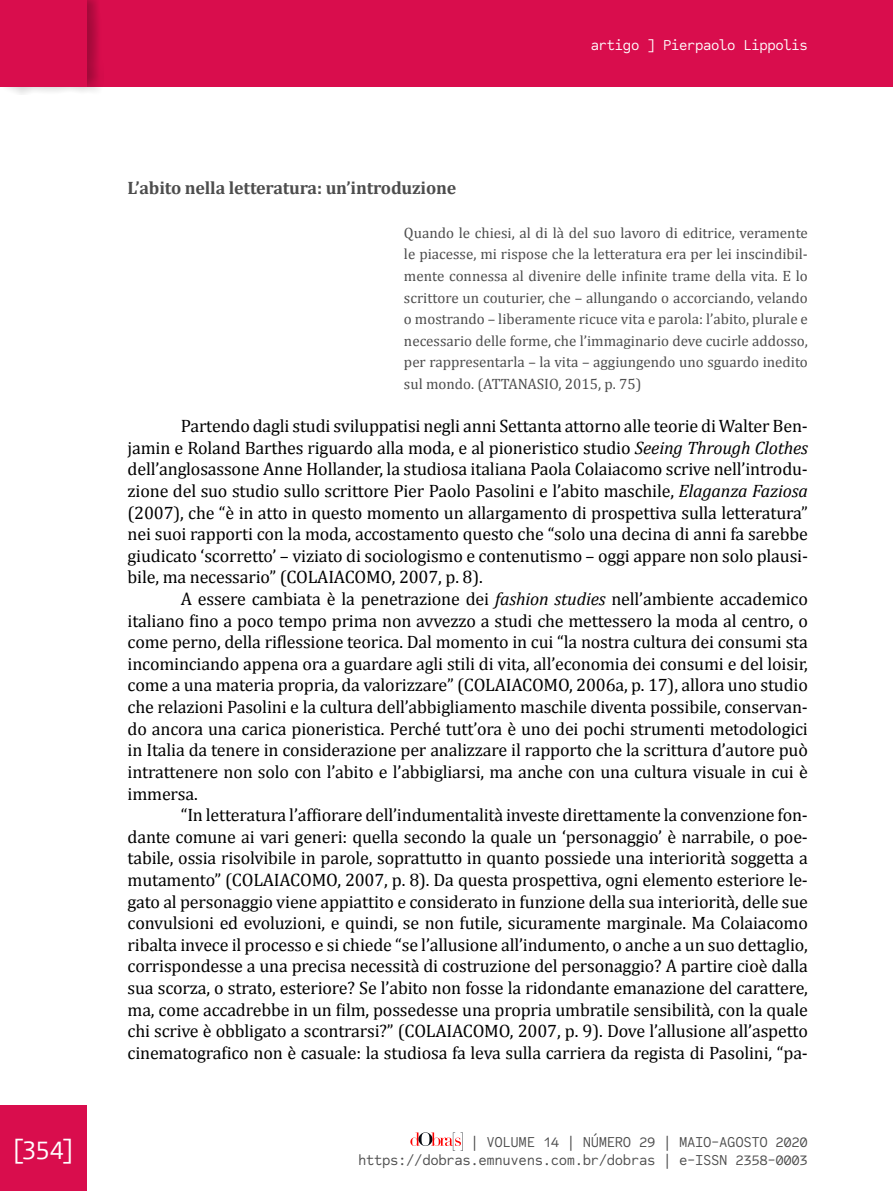
<style>
.page{position:relative;width:893px;height:1191px;background:#fff}
.page>*{position:absolute;margin:0;border:0;box-sizing:border-box;transform-origin:0 0}
.t1{font:27px "Camingo Code";color:#fff}
.t2{font:18px/21.6px "Cambria";letter-spacing:-.01em;color:#000;text-align:justify}
.t3{font:700 18px "Cambria";letter-spacing:-.01em;color:#4d4d4d}
.t4{font:15px/21.6px "Cambria";color:#4d4d4d;text-align:justify}
.t5{font:15px/18px "Code Saver";letter-spacing:-.025em;color:#4d4d4d;text-align:right}
.t6{font:15px "Code Saver";letter-spacing:-.025em;color:#fff}
.s1{font-style:italic}
</style>
<div class="page">
<div style="left:0;top:1106px;width:86px;height:85px;background:#d90d4d"></div>
<svg style="left:410px;top:1132px;width:53px;height:18px"></svg>
<div style="left:0;top:0;width:893px;height:86px;background:#d90d4d"></div>
<div style="left:0;top:0;width:103px;height:95px;background:#000;opacity:.25"></div>
<div style="left:0;top:0;width:86px;height:86px;background:#d90d4d"></div>
<p class="t6" style="left:591px;top:36px;width:219px">artigo ] Pierpaolo Lippolis</p>
<p class="t3" style="left:128px;top:177px;width:330px">L’abito nella letteratura: un’introduzione</p>
<p class="t4" style="left:404px;top:222px;width:405px">Quando le chiesi, al di là del suo lavoro di editrice, veramente le piacesse, mi rispose che la letteratura era per lei inscindibil&shy;mente connessa al divenire delle infinite trame della vita. E lo scrittore un couturier, che – allungando o accorciando, velando o mostrando – liberamente ricuce vita e parola: l’abito, plurale e necessario delle forme, che l’immaginario deve cucirle addosso, per rappresentarla – la vita – aggiungendo uno sguardo inedito sul mondo. (ATTANASIO, 2015, p. 75)</p>
<p class="t2" style="left:128px;top:415px;width:682px;text-indent:53px">Partendo dagli studi sviluppatisi negli anni Settanta attorno alle teorie di Walter Ben&shy;jamin e Roland Barthes riguardo alla moda, e al pioneristico studio <span class="s1">Seeing Through Clothes </span>dell’anglosassone Anne Hollander, la studiosa italiana Paola Colaiacomo scrive nell’introdu&shy;zione del suo studio sullo scrittore Pier Paolo Pasolini e l’abito maschile, <span class="s1">Elaganza Faziosa </span>(2007), che “è in atto in questo momento un allargamento di prospettiva sulla letteratura” nei suoi rapporti con la moda, accostamento questo che “solo una decina di anni fa sarebbe giudicato ‘scorretto’ – viziato di sociologismo e contenutismo – oggi appare non solo plausi&shy;bile, ma necessario” (COLAIACOMO, 2007, p. 8).</p>
<p class="t2" style="left:128px;top:588px;width:682px;text-indent:53px">A essere cambiata è la penetrazione dei <span class="s1">fashion studies</span> nell’ambiente accademico italiano fino a poco tempo prima non avvezzo a studi che mettessero la moda al centro, o come perno, della riflessione teorica. Dal momento in cui “la nostra cultura dei consumi sta incominciando appena ora a guardare agli stili di vita, all’economia dei consumi e del loisir, come a una materia propria, da valorizzare” (COLAIACOMO, 2006a, p. 17), allora uno studio che relazioni Pasolini e la cultura dell’abbigliamento maschile diventa possibile, conservan&shy;do ancora una carica pioneristica. Perché tutt’ora è uno dei pochi strumenti metodologici in Italia da tenere in considerazione per analizzare il rapporto che la scrittura d’autore può intrattenere non solo con l’abito e l’abbigliarsi, ma anche con una cultura visuale in cui è immersa.</p>
<p class="t2" style="left:128px;top:804px;width:682px;text-indent:53px">“In letteratura l’affiorare dell’indumentalità investe direttamente la convenzione fon&shy;dante comune ai vari generi: quella secondo la quale un ‘personaggio’ è narrabile, o poe&shy;tabile, ossia risolvibile in parole, soprattutto in quanto possiede una interiorità soggetta a mutamento” (COLAIACOMO, 2007, p. 8). Da questa prospettiva, ogni elemento esteriore le&shy;gato al personaggio viene appiattito e considerato in funzione della sua interiorità, delle sue convulsioni ed evoluzioni, e quindi, se non futile, sicuramente marginale. Ma Colaiacomo ribalta invece il processo e si chiede “se l’allusione all’indumento, o anche a un suo dettaglio, corrispondesse a una precisa necessità di costruzione del personaggio? A partire cioè dalla sua scorza, o strato, esteriore? Se l’abito non fosse la ridondante emanazione del carattere, ma, come accadrebbe in un film, possedesse una propria umbratile sensibilità, con la quale chi scrive è obbligato a scontrarsi?” (COLAIACOMO, 2007, p. 9). Dove l’allusione all’aspetto cinematografico non è casuale: la studiosa fa leva sulla carriera da regista di Pasolini, “pa-</p>
<h1 class="t1" style="left:11px;top:1130px;width:66px">[354]</h1>
<p class="t5" style="left:358px;top:1132px;width:451px">| VOLUME 14 | NÚMERO 29 | MAIO-AGOSTO 2020 https://dobras.emnuvens.com.br/dobras | e-ISSN 2358-0003</p>
</div>
